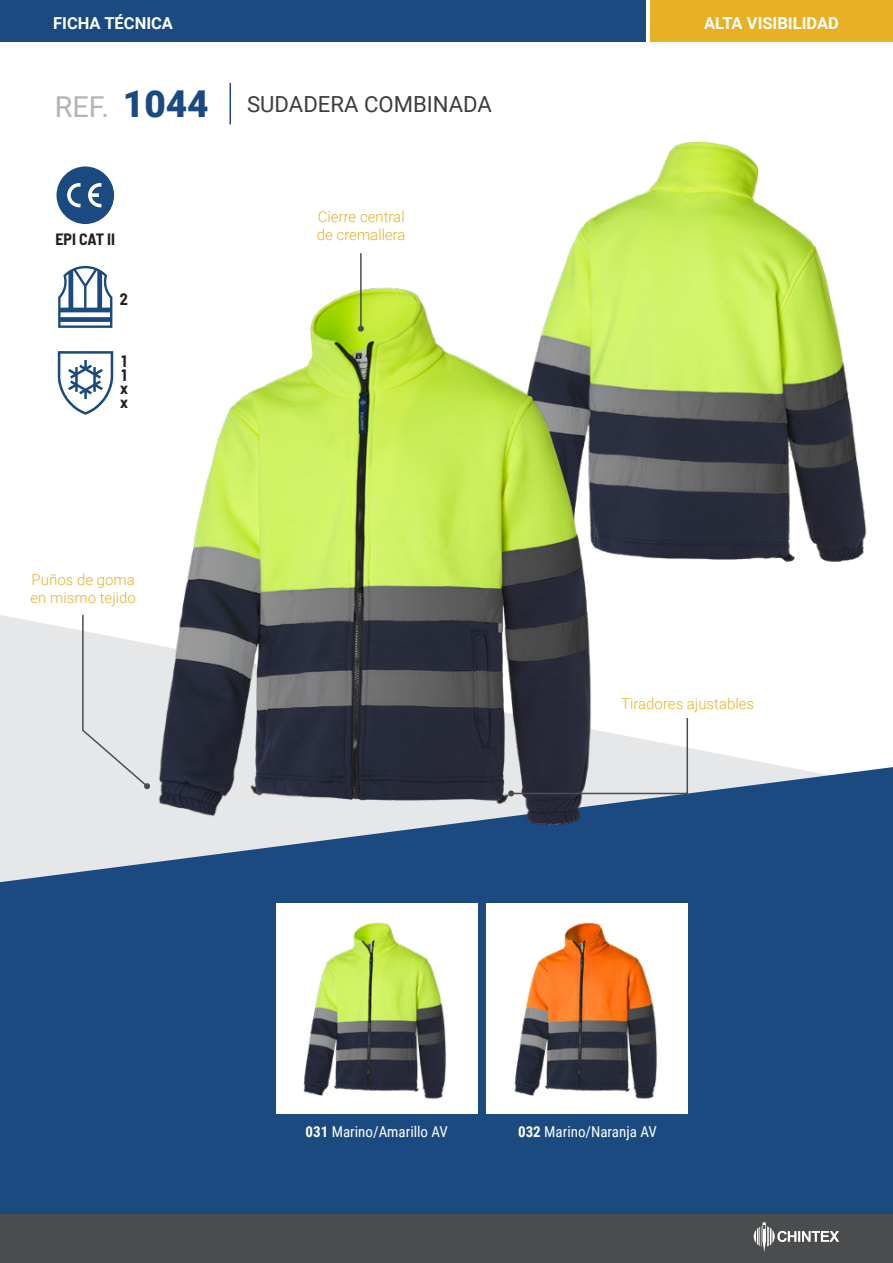
<style>
.page{position:relative;width:893px;height:1263px;background:#fff}
.page>*{position:absolute;margin:0;border:0;box-sizing:border-box;transform-origin:0 0}
.t1{font:22.2px "Roboto";color:#3d3d3b}
.t2{font:700 16.5px "Roboto";color:#fff}
.t3{font:700 semi-condensed 16.2px/13.5px "Barlow";color:#231f20;text-align:justify}
.t4{font:700 semi-condensed 16.05px "Barlow";color:#231f20}
.t5{font:300 15px/18px "Roboto";color:#e8b025}
.t6{font:15px "Roboto Condensed";color:#fff}
.s1{font-size:28.8px;color:#b3b3b0}
.s2{font-weight:900;font-size:37.05px;color:#1a4a80}
.s3{font-weight:700}
</style>
<div class="page">
<svg style="left:0;top:615px;width:775px;height:150px"></svg>
<svg style="left:0;top:765px;width:893px;height:449px;background:#285487"></svg>
<div style="left:0;top:0;width:645px;height:42px;background:#1a4a80"></div>
<div style="left:0;top:1214px;width:893px;height:49px;background:#4b4c4d"></div>
<div style="left:650px;top:0;width:243px;height:42px;background:#e8b025"></div>
<svg style="left:754px;top:1222px;width:85px;height:30px"></svg>
<hr style="left:230px;top:83px;width:1px;height:41px;background:#1a4a80">
<div style="left:276px;top:903px;width:201px;height:211px;background:#fff"></div>
<div style="left:487px;top:903px;width:201px;height:211px;background:#fff"></div>
<svg style="left:81px;top:614px;width:57px;height:175px;background:#e4e5e7"></svg>
<img style="left:567px;top:141px;width:300px;height:422px">
<img style="left:138px;top:259px;width:484px;height:586px">
<img style="left:303px;top:922px;width:143px;height:177px">
<img style="left:514px;top:922px;width:143px;height:177px">
<hr style="left:360px;top:253px;width:2px;height:76px;background:#4b4c4d">
<svg style="left:358px;top:326px;width:6px;height:6px"></svg>
<svg style="left:508px;top:716px;width:181px;height:80px;background:#9d9ea4"></svg>
<svg style="left:57px;top:166px;width:57px;height:58px"></svg>
<svg style="left:58px;top:266px;width:54px;height:62px"></svg>
<svg style="left:58px;top:351px;width:55px;height:64px"></svg>
<p class="t2" style="left:53px;top:11px;width:121px">FICHA TÉCNICA</p>
<p class="t2" style="left:704px;top:11px;width:136px">ALTA VISIBILIDAD</p>
<h1 class="t1" style="left:55px;top:89px;width:439px"><span class="s1">REF.</span> <span class="s2">1044</span> SUDADERA COMBINADA</h1>
<p class="t4" style="left:55px;top:228px;width:61px">EPI CAT II</p>
<p class="t3" style="left:120px;top:291px;width:10px">2</p>
<p class="t3" style="left:120px;top:354px;width:9px">1<br>1 x x</p>
<p class="t5" style="left:31px;top:570px;width:107px">Puños de goma en mismo tejido</p>
<p class="t5" style="left:317px;top:208px;width:90px">Cierre central de cremallera</p>
<p class="t5" style="left:621px;top:694px;width:134px">Tiradores ajustables</p>
<p class="t6" style="left:306px;top:1121px;width:144px"><span class="s3">031</span> Marino/Amarillo AV</p>
<p class="t6" style="left:518px;top:1121px;width:140px"><span class="s3">032</span> Marino/Naranja AV</p>
</div>
